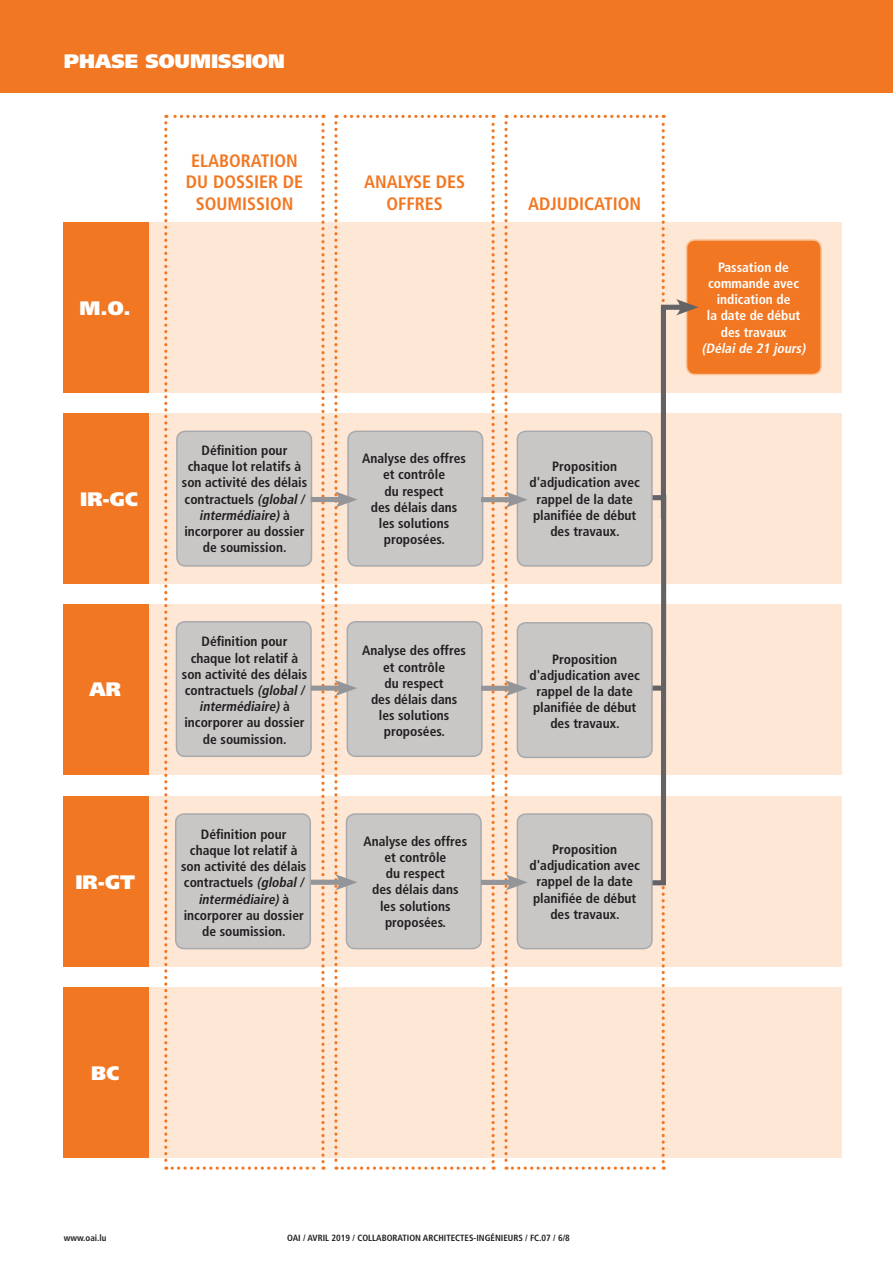
<style>
.page{position:relative;width:893px;height:1263px;background:#fff}
.page>*{position:absolute;margin:0;border:0;box-sizing:border-box;transform-origin:0 0}
.t1{font:900 19.5px "Frutiger LT Std";color:#fff}
.t2{font:700 condensed 18px/21.6px "Frutiger LT Std";color:#f27722;text-align:center}
.t3{font:700 condensed 13.5px/16.2px "Frutiger LT Std";color:#231f20;text-align:center}
.t4{font:700 condensed 13.5px/16.2px "Frutiger LT Std";color:#fff;text-align:center}
.t5{font:italic 700 condensed 13.5px "Frutiger LT Std";color:#fff}
.t6{font:700 condensed 9px "Frutiger LT Std";color:#231f20}
.s1{font-style:italic}
</style>
<div class="page">
<div style="left:0;top:0;width:893px;height:92px;background:#f27722"></div>
<div style="left:64px;top:796px;width:778px;height:170px;background:#fee7d4"></div>
<div style="left:64px;top:605px;width:778px;height:170px;background:#fee7d4"></div>
<div style="left:64px;top:414px;width:778px;height:170px;background:#fee7d4"></div>
<div style="left:64px;top:605px;width:85px;height:170px;background:#f27722"></div>
<div style="left:64px;top:222px;width:778px;height:170px;background:#fee7d4"></div>
<div style="left:64px;top:222px;width:85px;height:170px;background:#f27722"></div>
<div style="left:64px;top:988px;width:778px;height:170px;background:#fee7d4"></div>
<div style="left:64px;top:414px;width:85px;height:170px;background:#f27722"></div>
<div style="left:64px;top:796px;width:85px;height:170px;background:#f27722"></div>
<div style="left:64px;top:988px;width:85px;height:170px;background:#f27722"></div>
<svg style="left:164px;top:115px;width:161px;height:1055px"></svg>
<div style="left:176px;top:622px;width:135px;height:134px;background:#c8c7c6;border-radius:9px"></div>
<div style="left:176px;top:621px;width:136px;height:136px;border:2px solid #a8a9ad;border-radius:9px"></div>
<div style="left:177px;top:431px;width:134px;height:135px;background:#c8c7c6;border-radius:9px"></div>
<div style="left:176px;top:431px;width:136px;height:136px;border:2px solid #a8a9ad;border-radius:9px"></div>
<div style="left:311px;top:497px;width:33px;height:5px;background:#939598"></div>
<div style="left:311px;top:685px;width:33px;height:6px;background:#939598"></div>
<div style="left:311px;top:880px;width:33px;height:5px;background:#939598"></div>
<svg style="left:334px;top:115px;width:161px;height:1055px"></svg>
<div style="left:176px;top:814px;width:134px;height:134px;background:#c8c7c6;border-radius:9px"></div>
<div style="left:175px;top:813px;width:136px;height:136px;border:2px solid #a8a9ad;border-radius:9px"></div>
<div style="left:687px;top:240px;width:134px;height:134px;background:#f27722;border-radius:9px"></div>
<div style="left:686px;top:239px;width:136px;height:136px;border:2px solid #fac499;border-radius:9px"></div>
<div style="left:481px;top:497px;width:33px;height:5px;background:#939598"></div>
<div style="left:481px;top:686px;width:33px;height:5px;background:#939598"></div>
<div style="left:481px;top:880px;width:33px;height:5px;background:#939598"></div>
<svg style="left:504px;top:115px;width:194px;height:1055px"></svg>
<h1 class="t1" style="left:64px;top:49px;width:222px">PHASE SOUMISSION</h1>
<h1 class="t1" style="left:80px;top:296px;width:53px">M.O.</h1>
<h2 class="t2" style="left:186px;top:150px;width:119px">ELABORATION<br>DU DOSSIER DE<br>SOUMISSION</h2>
<h1 class="t1" style="left:80px;top:487px;width:59px">IR-GC</h1>
<h1 class="t1" style="left:90px;top:678px;width:33px">AR</h1>
<h1 class="t1" style="left:75px;top:870px;width:61px">IR-GT</h1>
<p class="t3" style="left:182px;top:442px;width:127px">Définition pour chaque lot relatifs à son activité des délais contractuels <span class="s1">(global/ intermédiaire)</span>à incorporer au dossier de soumission.</p>
<p class="t3" style="left:182px;top:634px;width:127px">Définition pour chaque lot relatif à son activité des délais contractuels <span class="s1">(global/ intermédiaire)</span>à incorporer au dossier de soumission.</p>
<p class="t3" style="left:181px;top:826px;width:127px">Définition pour chaque lot relatif à son activité des délais contractuels <span class="s1">(global/ intermédiaire)</span>à incorporer au dossier de soumission.</p>
<h1 class="t1" style="left:91px;top:1061px;width:29px">BC</h1>
<h2 class="t2" style="left:364px;top:171px;width:103px">ANALYSE DES<br>OFFRES</h2>
<h2 class="t2" style="left:528px;top:193px;width:115px">ADJUDICATION</h2>
<p class="t3" style="left:362px;top:450px;width:105px">Analyse des offres et contrôle<br>du respect<br>des délais dans les solutions proposées.</p>
<p class="t3" style="left:362px;top:643px;width:105px">Analyse des offres et contrôle<br>du respect<br>des délais dans les solutions proposées.</p>
<p class="t3" style="left:529px;top:458px;width:112px">Proposition d'adjudication avec rappel de la date planifiée de début des travaux.</p>
<p class="t3" style="left:529px;top:651px;width:112px">Proposition d'adjudication avec rappel de la date planifiée de début des travaux.</p>
<p class="t3" style="left:364px;top:833px;width:105px">Analyse des offres et contrôle<br>du respect<br>des délais dans les solutions proposées.</p>
<p class="t3" style="left:529px;top:841px;width:112px">Proposition d'adjudication avec rappel de la date planifiée de début des travaux.</p>
<p class="t6" style="left:64px;top:1233px;width:44px">www.oai.lu</p>
<p class="t6" style="left:287px;top:1233px;width:284px">OAI / AVRIL 2019 / COLLABORATION ARCHITECTES-INGÉNIEURS / FC.07 / 6/8</p>
<p class="t4" style="left:707px;top:259px;width:95px">Passation de commande avec indication de<br>la date de début des travaux</p>
<p class="t5" style="left:702px;top:340px;width:108px">(Délaide 21 jours)</p>
</div>
